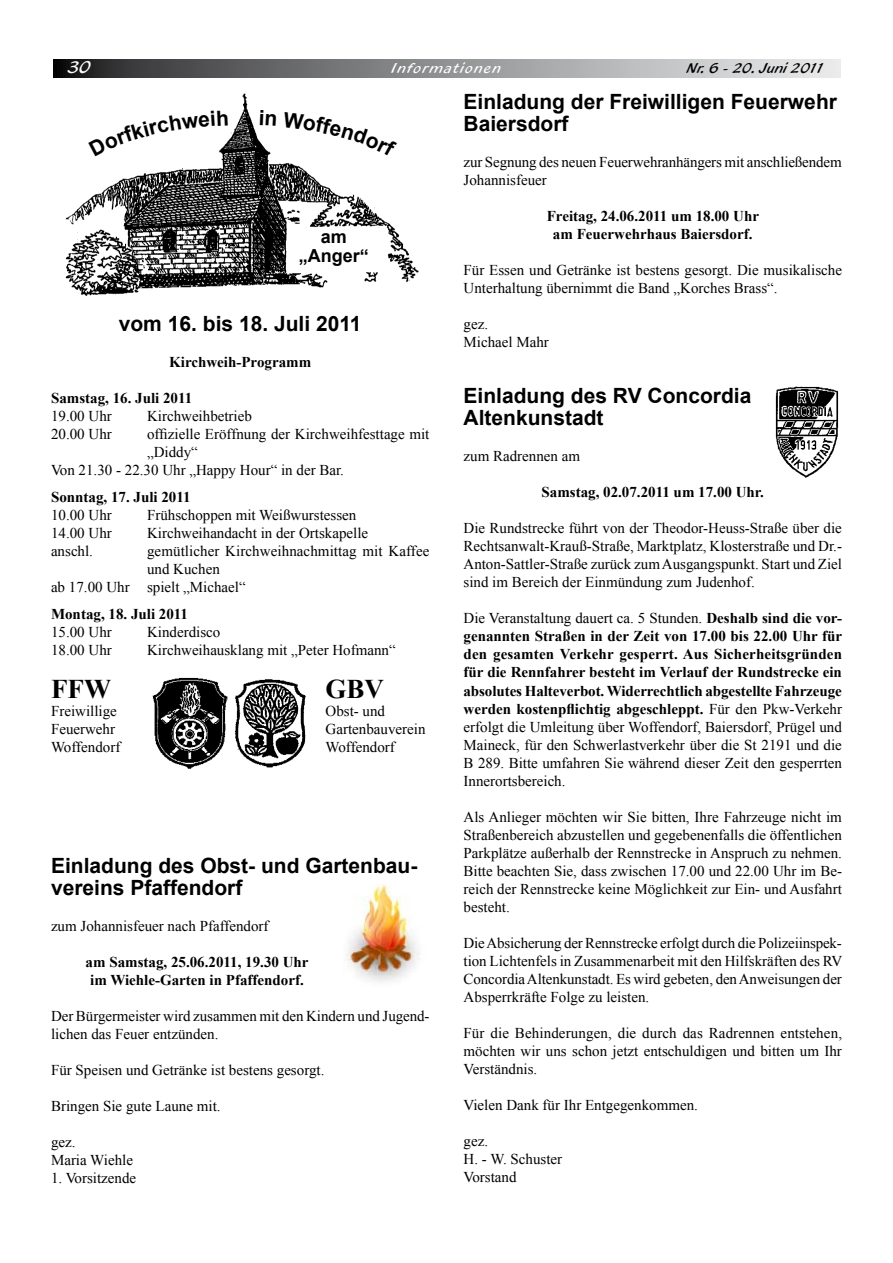
<style>
.page{position:relative;width:893px;height:1263px;background:#fff}
.page>*{position:absolute;margin:0;border:0;box-sizing:border-box;transform-origin:0 0}
.t1{font:700 27px "Times New Roman";color:#000}
.t2{font:700 21px/22.5px "Arial";color:#000}
.t3{font:700 18px/19.5px "Arial";color:#000;text-align:center}
.t4{font:18px "Blacklight D";color:#fff}
.t5{font:15px/18px "Times New Roman";color:#000}
.t6{font:700 15px/18px "Times New Roman";color:#000;text-align:center}
.t7{font:15px "Blacklight D";color:#000}
.t8{font:15px "Blacklight D";letter-spacing:.095em;color:#fff}
.s1{font-weight:400}
</style>
<div class="page">
<svg style="left:53px;top:59px;width:788px;height:18px;background:#8c8c8e"></svg>
<img style="left:65px;top:94px;width:354px;height:202px">
<img style="left:152px;top:677px;width:154px;height:92px">
<img style="left:345px;top:884px;width:75px;height:98px">
<img style="left:775px;top:386px;width:64px;height:92px">
<svg style="left:89px;top:110px;width:139px;height:46px"></svg>
<svg style="left:260px;top:110px;width:16px;height:16px"></svg>
<svg style="left:283px;top:112px;width:114px;height:45px"></svg>
<p class="t4" style="left:68px;top:56px;width:25px">30</p>
<p class="t8" style="left:392px;top:59px;width:111px">Informationen</p>
<p class="t7" style="left:687px;top:59px;width:139px">Nr. 6 - 20. Juni 2011</p>
<p class="t3" style="left:299px;top:227px;width:72px">am „Anger“</p>
<h2 class="t2" style="left:119px;top:313px;width:244px">vom 16. bis 18. Juli 2011</h2>
<p class="t6" style="left:169px;top:353px;width:143px">Kirchweih-Programm</p>
<p class="t6" style="left:51px;top:389px;width:143px">Samstag, 16. Juli 2011</p>
<p class="t5" style="left:51px;top:407px;width:62px">19.00 Uhr</p>
<p class="t5" style="left:147px;top:407px;width:106px">Kirchweihbetrieb</p>
<p class="t5" style="left:51px;top:425px;width:62px">20.00 Uhr</p>
<p class="t5" style="left:147px;top:425px;width:284px">offizielle Eröffnung der Kirchweihfesttage mit</p>
<p class="t5" style="left:147px;top:443px;width:52px">„Diddy“</p>
<p class="t5" style="left:51px;top:461px;width:294px">Von 21.30 - 22.30 Uhr „Happy Hour“ in der Bar.</p>
<p class="t6" style="left:51px;top:488px;width:141px">Sonntag, 17. Juli 2011</p>
<p class="t5" style="left:51px;top:506px;width:62px">10.00 Uhr</p>
<p class="t5" style="left:147px;top:506px;width:211px">Frühschoppen mit Weißwurstessen</p>
<p class="t5" style="left:51px;top:524px;width:62px">14.00 Uhr</p>
<p class="t5" style="left:147px;top:524px;width:223px">Kirchweihandacht in der Ortskapelle</p>
<p class="t5" style="left:51px;top:542px;width:44px">anschl.</p>
<p class="t5" style="left:147px;top:542px;width:284px">gemütlicher Kirchweihnachmittag mit Kaffee</p>
<p class="t5" style="left:147px;top:560px;width:74px">und Kuchen</p>
<p class="t5" style="left:51px;top:578px;width:196px">ab 17.00 Uhr spielt „Michael“</p>
<p class="t6" style="left:51px;top:605px;width:139px">Montag, 18. Juli 2011</p>
<p class="t5" style="left:51px;top:623px;width:62px">15.00 Uhr</p>
<p class="t5" style="left:147px;top:623px;width:75px">Kinderdisco</p>
<p class="t5" style="left:51px;top:641px;width:62px">18.00 Uhr</p>
<p class="t5" style="left:147px;top:641px;width:250px">Kirchweihausklang mit „Peter Hofmann“</p>
<h1 class="t1" style="left:51px;top:670px;width:61px">FFW</h1>
<h1 class="t1" style="left:326px;top:670px;width:60px">GBV</h1>
<p class="t5" style="left:51px;top:701px;width:67px">Freiwillige</p>
<p class="t5" style="left:326px;top:701px;width:61px">Obst- und</p>
<p class="t5" style="left:51px;top:719px;width:66px">Feuerwehr</p>
<p class="t5" style="left:326px;top:719px;width:101px">Gartenbauverein</p>
<p class="t5" style="left:51px;top:737px;width:71px">Woffendorf</p>
<p class="t5" style="left:326px;top:737px;width:71px">Woffendorf</p>
<h2 class="t2" style="left:51px;top:855px;width:368px">Einladung des Obst- und Gartenbau&shy;vereins Pfaffendorf</h2>
<p class="t5" style="left:51px;top:917px;width:219px">zum Johannisfeuer nach Pfaffendorf</p>
<p class="t6" style="left:86px;top:953px;width:224px">am Samstag, 25.06.2011, 19.30 Uhr im Wiehle-Garten in Pfaffendorf.</p>
<p class="t5" style="left:51px;top:1007px;width:380px">Der Bürgermeister wird zusammen mit den Kindern und Jugend&shy;lichen das Feuer entzünden.</p>
<p class="t5" style="left:51px;top:1061px;width:275px">Für Speisen und Getränke ist bestens gesorgt.</p>
<p class="t5" style="left:51px;top:1097px;width:171px">Bringen Sie gute Laune mit.</p>
<p class="t5" style="left:51px;top:1133px;width:84px">gez.<br>Maria Wiehle</p>
<p class="t5" style="left:51px;top:1169px;width:87px">1. Vorsitzende</p>
<h2 class="t2" style="left:463px;top:91px;width:375px">Einladung der Freiwilligen Feuerwehr<br>Baiersdorf</h2>
<p class="t5" style="left:463px;top:153px;width:380px">zur Segnung des neuen Feuerwehranhängers mit anschließendem<br>Johannisfeuer</p>
<p class="t6" style="left:547px;top:207px;width:214px">Freitag, 24.06.2011 um 18.00 Uhr am Feuerwehrhaus Baiersdorf.</p>
<p class="t5" style="left:463px;top:261px;width:380px">Für Essen und Getränke ist bestens gesorgt. Die musikalische<br>Unterhaltung übernimmt die Band „Korches Brass“.</p>
<p class="t5" style="left:463px;top:315px;width:87px">gez.<br>Michael Mahr</p>
<h2 class="t2" style="left:463px;top:385px;width:289px">Einladung des RV Concordia<br>Altenkunstadt</h2>
<p class="t5" style="left:463px;top:447px;width:118px">zum Radrennen am</p>
<p class="t6" style="left:542px;top:483px;width:224px">Samstag, 02.07.2011 um 17.00 Uhr.</p>
<p class="t5" style="left:463px;top:519px;width:380px;text-align:justify">Die Rundstrecke führt von der Theodor-Heuss-Straße über die Rechtsanwalt-Krauß-Straße, Marktplatz, Klosterstraße und Dr.- Anton-Sattler-Straße zurück zum Ausgangspunkt. Start und Ziel sind im Bereich der Einmündung zum Judenhof.</p>
<p class="t6" style="left:463px;top:609px;width:380px;text-align:justify"><span class="s1">Die Veranstaltung dauert ca. 5 Stunden.</span> Deshalb sind die vor&shy;genannten Straßen in der Zeit von 17.00 bis 22.00 Uhr für den gesamten Verkehr gesperrt. Aus Sicherheitsgründen für die Rennfahrer besteht im Verlauf der Rundstrecke ein absolutes Halteverbot. Widerrechtlich abgestellte Fahrzeuge werden kostenpflichtig abgeschleppt. <span class="s1">Für den Pkw-Verkehr erfolgt die Umleitung über Woffendorf, Baiersdorf, Prügel und Maineck, für den Schwerlastverkehr über die St 2191 und die B 289. Bitte umfahren Sie während dieser Zeit den gesperrten Innerortsbereich.</span></p>
<p class="t5" style="left:463px;top:807px;width:380px;text-align:justify">Als Anlieger möchten wir Sie bitten, Ihre Fahrzeuge nicht im Straßenbereich abzustellen und gegebenenfalls die öffentlichen Parkplätze außerhalb der Rennstrecke in Anspruch zu nehmen.<br>Bitte beachten Sie, dass zwischen 17.00 und 22.00 Uhr im Be&shy;reich der Rennstrecke keine Möglichkeit zur Ein- und Ausfahrt besteht.</p>
<p class="t5" style="left:463px;top:933px;width:380px;text-align:justify">Die Absicherung der Rennstrecke erfolgt durch die Polizeiinspek&shy;tion Lichtenfels in Zusammenarbeit mit den Hilfskräften des RV Concordia Altenkunstadt. Es wird gebeten, den Anweisungen der Absperrkräfte Folge zu leisten.</p>
<p class="t5" style="left:463px;top:1023px;width:380px;text-align:justify">Für die Behinderungen, die durch das Radrennen entstehen, möchten wir uns schon jetzt entschuldigen und bitten um Ihr Verständnis.</p>
<p class="t5" style="left:463px;top:1095px;width:236px">Vielen Dank für Ihr Entgegenkommen.</p>
<p class="t5" style="left:463px;top:1131px;width:100px">gez.<br>H. - W. Schuster<br>Vorstand</p>
</div>
